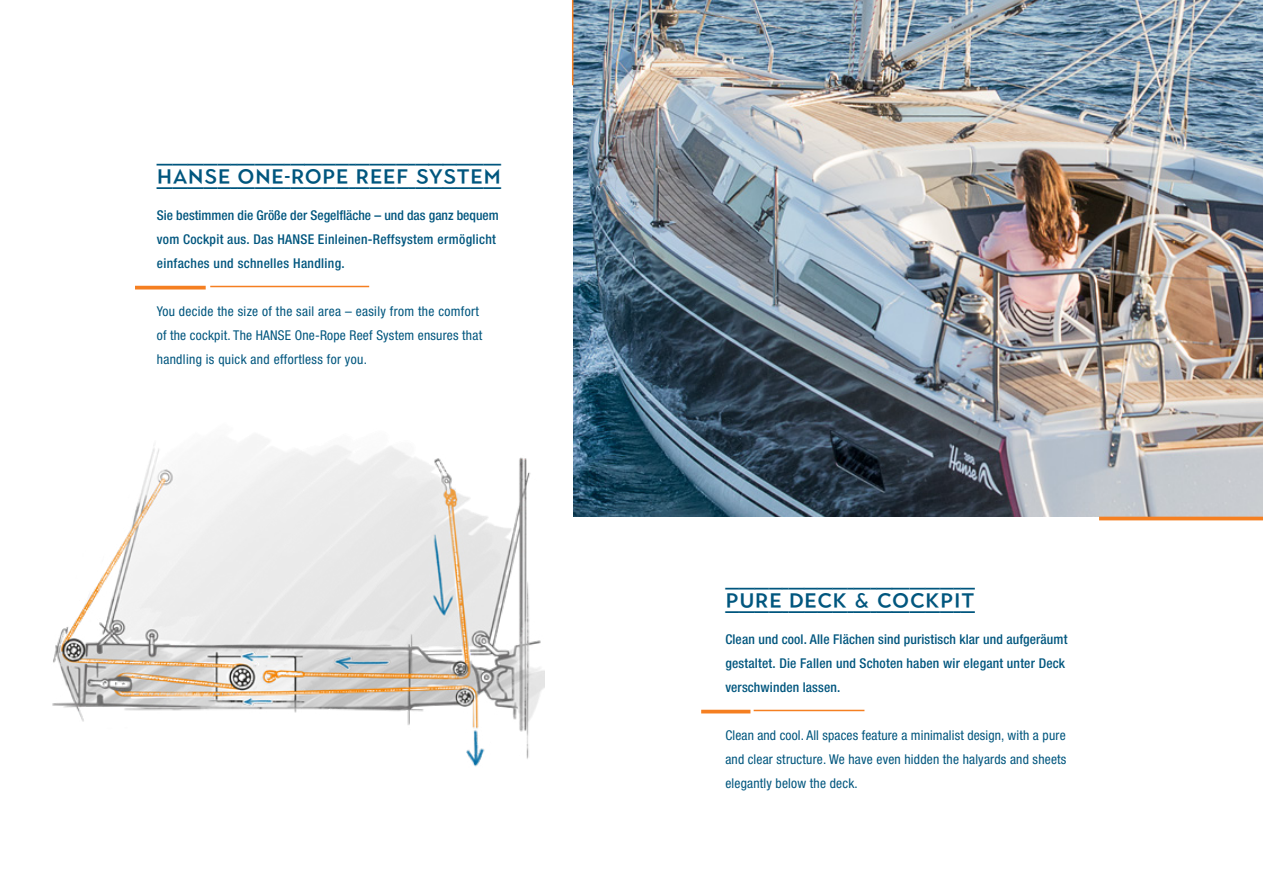
<style>
.page{position:relative;width:1263px;height:893px;background:#fff}
.page>*{position:absolute;margin:0;border:0;box-sizing:border-box;transform-origin:0 0}
.t1{font:36px "Town 70 Accent Regular 2";color:#00567e}
.Fliesstext{font:condensed 13.5px/24px "Helvetica Neue LT Pro";letter-spacing:.015em;color:#00567e}
.Fliesstext-2{font:500 condensed 13.5px/24px "Helvetica Neue LT Pro";letter-spacing:.015em;color:#00567e}
</style>
<div class="page">
<img style="left:573px;top:0;width:690px;height:517px">
<img style="left:52px;top:445px;width:492px;height:322px">
<hr style="left:135px;top:286px;width:71px;height:3px;background:#f57f21">
<hr style="left:210px;top:286px;width:159px;height:1px;background:#f57f21">
<hr style="left:1099px;top:517px;width:164px;height:3px;background:#f57f21">
<hr style="left:572px;top:0;width:1px;height:85px;background:#f57f21">
<hr style="left:701px;top:710px;width:49px;height:3px;background:#f57f21">
<hr style="left:754px;top:710px;width:110px;height:1px;background:#f57f21">
<p class="t1" style="left:157px;top:156px;width:346px">HANSE ONE-ROPE REEF SYSTEM</p>
<p class="Fliesstext-2" style="left:157px;top:203px;width:343px">Sie bestimmen die Größe der Segelfläche – und das ganz bequem vom Cockpit aus. Das HANSE Einleinen-Reffsystem ermöglicht einfaches und schnelles Handling.</p>
<p class="Fliesstext" style="left:157px;top:299px;width:327px">You decide the size of the sail area – easily from the comfort of the cockpit. The HANSE One-Rope Reef System ensures that handling is quick and effortless for you.</p>
<p class="t1" style="left:725px;top:580px;width:251px">PURE DECK &amp; COCKPIT</p>
<p class="Fliesstext-2" style="left:725px;top:627px;width:344px">Clean und cool. Alle Flächen sind puristisch klar und aufgeräumt gestaltet. Die Fallen und Schoten haben wir elegant unter Deck verschwinden lassen.</p>
<p class="Fliesstext" style="left:725px;top:723px;width:342px;text-align:justify">Clean and cool. All spaces feature a minimalist design, with a pure and clear structure. We have even hidden the halyards and sheets elegantly below the deck.</p>
</div>
